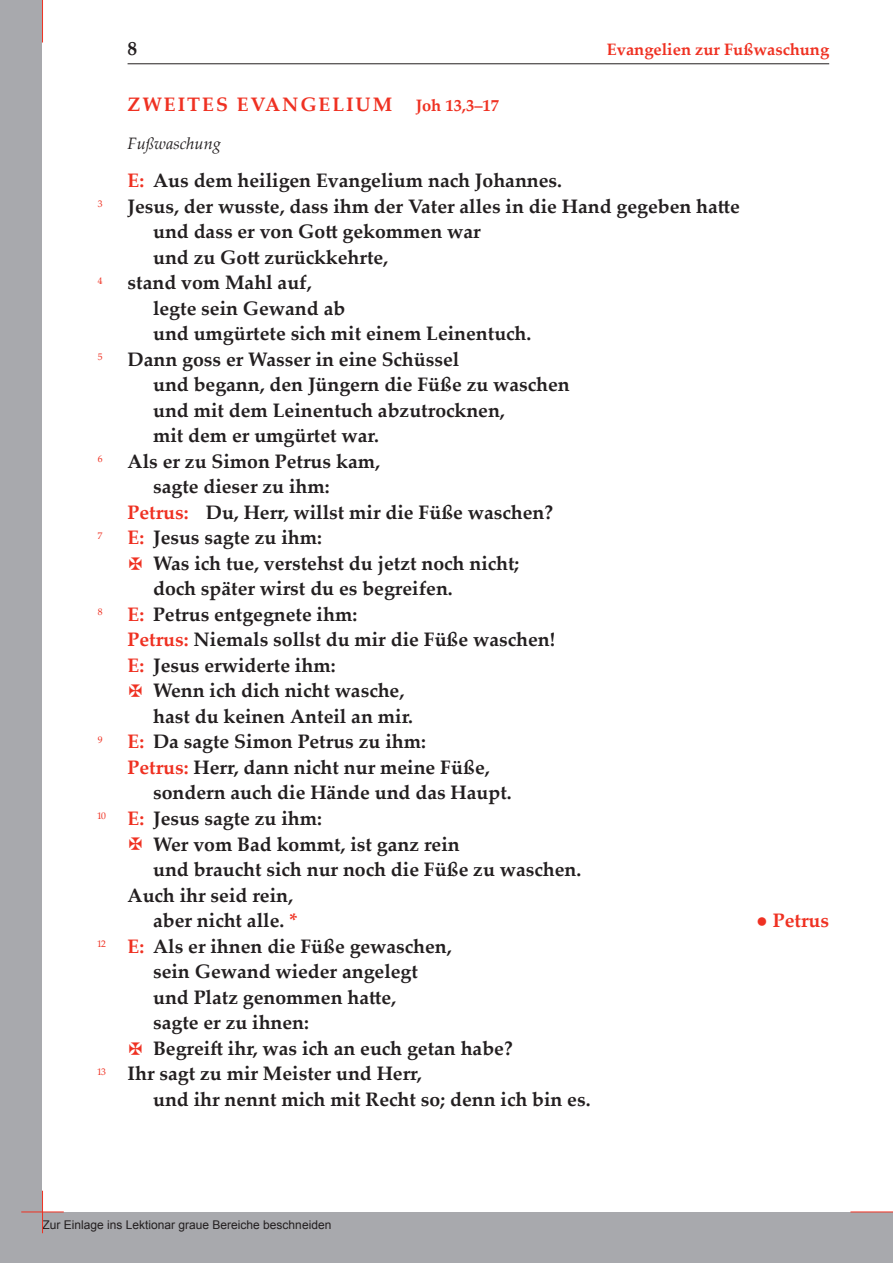
<style>
.page{position:relative;width:893px;height:1263px;background:#a8a9ad}
.page>*{position:absolute;margin:0;border:0;box-sizing:border-box;transform-origin:0 0}
.Lesetext_Rolle{font:700 19.5px/25.5px "Palatino Linotype";color:#231f20}
.Lesetext{font:700 19.5px/25.5px "Palatino Linotype";color:#231f20}
.üs2{font:700 19.5px "Palatino Linotype";letter-spacing:.1em;color:#ef3122}
.Lesetext-2{font:700 19.5px "Palatino Linotype";color:#ef3122}
.t1{font:700 16.5px "Palatino Linotype";color:#ef3122}
.Inhaltsangabe{font:italic 16.5px "Palatino Linotype";color:#231f20}
.t2{font:12px "Arial";color:#231f20}
.Lesetext-3{font:9.6px "Palatino Linotype";color:#ef3122}
.Lesetext_Rolle-2{font:9.6px "Palatino Linotype";color:#ef3122}
.s1{font-size:16.5px}
.s2{color:#ef3122}
</style>
<div class="page">
<div style="left:43px;top:0;width:850px;height:1212px;background:#fff"></div>
<hr style="left:42px;top:0;width:1px;height:43px;background:#ef3122">
<hr style="left:42px;top:1191px;width:1px;height:42px;background:#ef3122">
<hr style="left:21px;top:1212px;width:43px;height:1px;background:#ef3122">
<hr style="left:850px;top:1212px;width:43px;height:1px;background:#ef3122">
<hr style="left:128px;top:63px;width:701px;height:1px;background:#231f20">
<p class="Lesetext" style="left:128px;top:35px;width:11px">8</p>
<p class="t1" style="left:607px;top:38px;width:224px">Evangelien zur Fußwaschung</p>
<p class="üs2" style="left:128px;top:90px;width:373px">ZWEITES EVANGELIUM <span class="s1">Joh 13,3–17</span></p>
<p class="Inhaltsangabe" style="left:128px;top:131px;width:95px">Fußwaschung</p>
<p class="Lesetext_Rolle" style="left:128px;top:167px;width:436px"><span class="s2">E:</span> Aus dem heiligen Evangelium nach Johannes.</p>
<p class="Lesetext-3" style="left:98px;top:197px;width:6px">3</p>
<p class="Lesetext" style="left:153px;top:193px;width:588px;text-indent:-26px">Jesus, der wusste, dass ihm der Vater alles in die Hand gegeben hatte und dass er von Gott gekommen war<br>und zu Gott zurückkehrte,</p>
<p class="Lesetext-3" style="left:98px;top:274px;width:6px">4</p>
<p class="Lesetext" style="left:153px;top:269px;width:380px;text-indent:-26px">stand vom Mahl auf,<br>legte sein Gewand ab<br>und umgürtete sich mit einem Leinentuch.</p>
<p class="Lesetext-3" style="left:98px;top:350px;width:6px">5</p>
<p class="Lesetext" style="left:153px;top:346px;width:418px;text-indent:-26px">Dann goss er Wasser in eine Schüssel<br>und begann, den Jüngern die Füße zu waschen und mit dem Leinentuch abzutrocknen,<br>mit dem er umgürtet war.</p>
<p class="Lesetext-3" style="left:98px;top:452px;width:6px">6</p>
<p class="Lesetext" style="left:153px;top:448px;width:228px;text-indent:-26px">Als er zu Simon Petrus kam, sagte dieser zu ihm:</p>
<p class="Lesetext_Rolle" style="left:128px;top:499px;width:427px"><span class="s2">Petrus:</span> Du, Herr, willst mir die Füße waschen?</p>
<p class="Lesetext_Rolle-2" style="left:98px;top:529px;width:6px">7</p>
<p class="Lesetext_Rolle" style="left:128px;top:524px;width:196px"><span class="s2">E:</span> Jesus sagte zu ihm:</p>
<p class="Lesetext_Rolle" style="left:153px;top:550px;width:368px">Was ich tue, verstehst du jetzt noch nicht; doch später wirst du es begreifen.</p>
<p class="Lesetext_Rolle-2" style="left:98px;top:605px;width:6px">8</p>
<p class="Lesetext_Rolle" style="left:128px;top:601px;width:231px"><span class="s2">E:</span> Petrus entgegnete ihm:</p>
<p class="Lesetext_Rolle" style="left:128px;top:626px;width:429px"><span class="s2">Petrus:</span> Niemals sollst du mir die Füße waschen!</p>
<p class="Lesetext_Rolle" style="left:128px;top:652px;width:210px"><span class="s2">E:</span> Jesus erwiderte ihm:</p>
<p class="Lesetext_Rolle" style="left:153px;top:677px;width:261px">Wenn ich dich nicht wasche, hast du keinen Anteil an mir.</p>
<p class="Lesetext_Rolle-2" style="left:98px;top:733px;width:6px">9</p>
<p class="Lesetext_Rolle" style="left:128px;top:728px;width:300px"><span class="s2">E:</span> Da sagte Simon Petrus zu ihm:</p>
<p class="Lesetext_Rolle" style="left:153px;top:754px;width:360px;text-indent:-26px"><span class="s2">Petrus:</span> Herr, dann nicht nur meine Füße, sondern auch die Hände und das Haupt.</p>
<p class="Lesetext_Rolle" style="left:98px;top:805px;width:226px"><sup>10</sup> <span class="s2">E:</span> Jesus sagte zu ihm:</p>
<p class="Lesetext" style="left:153px;top:830px;width:430px">Wer vom Bad kommt, ist ganz rein<br>und braucht sich nur noch die Füße zu waschen.</p>
<p class="Lesetext" style="left:128px;top:881px;width:172px;text-align:right">Auch ihr seid rein, aber nicht alle. <span class="s2">*</span></p>
<p class="Lesetext_Rolle" style="left:153px;top:932px;width:300px;text-indent:-55px"><sup>12</sup> <span class="s2">E:</span> Als er ihnen die Füße gewaschen, sein Gewand wieder angelegt und Platz genommen hatte,<br>sagte er zu ihnen:</p>
<p class="Lesetext_Rolle" style="left:153px;top:1034px;width:361px">Begreift ihr, was ich an euch getan habe?</p>
<p class="Lesetext" style="left:153px;top:1060px;width:439px;text-indent:-55px"><sup>13</sup> Ihr sagt zu mir Meister und Herr,<br>und ihr nennt mich mit Recht so; denn ich bin es.</p>
<p class="Lesetext-2" style="left:756px;top:906px;width:74px">● Petrus</p>
<p class="t2" style="left:43px;top:1217px;width:290px">Zur Einlage ins Lektionar graue Bereiche beschneiden</p>
</div>
